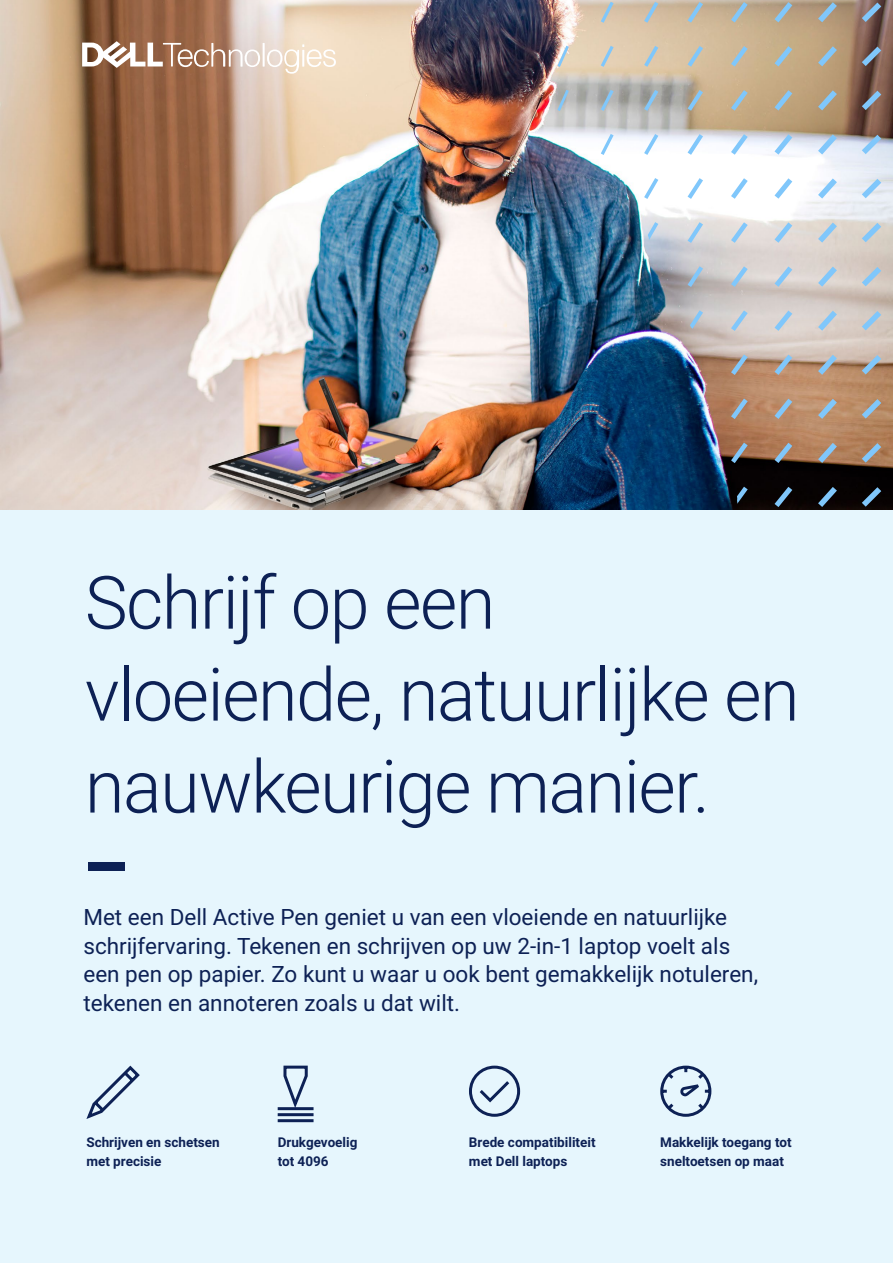
<style>
.page{position:relative;width:893px;height:1263px;background:#fff}
.page>*{position:absolute;margin:0;border:0;box-sizing:border-box;transform-origin:0 0}
.t1{font:300 73.5px/91.9px "Roboto";letter-spacing:-.02em;color:#0d2155}
.t2{font:22.5px/28.5px "Roboto";color:#0d2155}
.t3{font:700 13.5px/19.5px "Roboto";color:#0d2155}
</style>
<div class="page">
<img style="left:0;top:0;width:893px;height:511px">
<svg style="left:731px;top:2px;width:9px;height:21px"></svg>
<svg style="left:688px;top:2px;width:15px;height:21px"></svg>
<svg style="left:644px;top:2px;width:14px;height:21px"></svg>
<svg style="left:601px;top:2px;width:13px;height:21px"></svg>
<svg style="left:557px;top:2px;width:12px;height:21px"></svg>
<svg style="left:731px;top:46px;width:9px;height:21px"></svg>
<svg style="left:688px;top:46px;width:15px;height:21px"></svg>
<svg style="left:644px;top:46px;width:14px;height:21px"></svg>
<svg style="left:601px;top:46px;width:13px;height:21px"></svg>
<svg style="left:557px;top:46px;width:12px;height:21px"></svg>
<svg style="left:731px;top:90px;width:9px;height:21px"></svg>
<svg style="left:688px;top:90px;width:15px;height:21px"></svg>
<svg style="left:644px;top:90px;width:14px;height:21px"></svg>
<svg style="left:601px;top:90px;width:13px;height:21px"></svg>
<svg style="left:557px;top:90px;width:12px;height:21px"></svg>
<svg style="left:731px;top:134px;width:9px;height:21px"></svg>
<svg style="left:688px;top:134px;width:15px;height:21px"></svg>
<svg style="left:644px;top:134px;width:14px;height:21px"></svg>
<svg style="left:601px;top:134px;width:13px;height:21px"></svg>
<svg style="left:557px;top:134px;width:12px;height:21px"></svg>
<svg style="left:731px;top:178px;width:9px;height:21px"></svg>
<svg style="left:688px;top:178px;width:15px;height:21px"></svg>
<svg style="left:644px;top:178px;width:14px;height:21px"></svg>
<svg style="left:601px;top:178px;width:13px;height:21px"></svg>
<svg style="left:557px;top:178px;width:12px;height:21px"></svg>
<svg style="left:731px;top:222px;width:9px;height:21px"></svg>
<svg style="left:688px;top:222px;width:15px;height:21px"></svg>
<svg style="left:644px;top:222px;width:14px;height:21px"></svg>
<svg style="left:601px;top:222px;width:13px;height:21px"></svg>
<svg style="left:557px;top:222px;width:12px;height:21px"></svg>
<svg style="left:731px;top:266px;width:9px;height:21px"></svg>
<svg style="left:688px;top:266px;width:15px;height:21px"></svg>
<svg style="left:644px;top:266px;width:14px;height:21px"></svg>
<svg style="left:601px;top:266px;width:13px;height:21px"></svg>
<svg style="left:557px;top:266px;width:12px;height:21px"></svg>
<svg style="left:731px;top:310px;width:9px;height:21px"></svg>
<svg style="left:688px;top:310px;width:15px;height:21px"></svg>
<svg style="left:644px;top:310px;width:14px;height:21px"></svg>
<svg style="left:601px;top:310px;width:13px;height:21px"></svg>
<svg style="left:557px;top:310px;width:12px;height:21px"></svg>
<svg style="left:731px;top:354px;width:9px;height:21px"></svg>
<svg style="left:688px;top:354px;width:15px;height:21px"></svg>
<svg style="left:644px;top:354px;width:14px;height:21px"></svg>
<svg style="left:601px;top:354px;width:13px;height:21px"></svg>
<svg style="left:557px;top:354px;width:12px;height:21px"></svg>
<svg style="left:731px;top:399px;width:9px;height:20px"></svg>
<svg style="left:688px;top:398px;width:15px;height:21px"></svg>
<svg style="left:644px;top:398px;width:14px;height:21px"></svg>
<svg style="left:601px;top:398px;width:13px;height:21px"></svg>
<svg style="left:557px;top:398px;width:12px;height:21px"></svg>
<svg style="left:731px;top:443px;width:9px;height:20px"></svg>
<svg style="left:688px;top:442px;width:15px;height:21px"></svg>
<svg style="left:644px;top:442px;width:14px;height:21px"></svg>
<svg style="left:601px;top:442px;width:13px;height:21px"></svg>
<svg style="left:557px;top:442px;width:12px;height:21px"></svg>
<svg style="left:731px;top:487px;width:9px;height:20px"></svg>
<svg style="left:688px;top:487px;width:15px;height:20px"></svg>
<svg style="left:644px;top:486px;width:14px;height:21px"></svg>
<svg style="left:601px;top:486px;width:13px;height:21px"></svg>
<svg style="left:557px;top:486px;width:12px;height:22px"></svg>
<div style="left:0;top:511px;width:893px;height:752px;background:#e6f6fd"></div>
<svg style="left:660px;top:1065px;width:52px;height:52px"></svg>
<svg style="left:282px;top:1065px;width:27px;height:46px"></svg>
<hr style="left:278px;top:1107px;width:36px;height:3px;background:#0d2155">
<hr style="left:278px;top:1113px;width:36px;height:3px;background:#0d2155">
<hr style="left:278px;top:1119px;width:36px;height:3px;background:#0d2155">
<svg style="left:469px;top:1065px;width:52px;height:52px"></svg>
<svg style="left:86px;top:1065px;width:54px;height:54px"></svg>
<div style="left:88px;top:862px;width:37px;height:8px;background:#0d2155"></div>
<svg style="left:82px;top:41px;width:254px;height:33px"></svg>
<h1 class="t1" style="left:85px;top:554px;width:716px">Schrijf op een vloeiende, natuurlijke en nauwkeurige manier.</h1>
<p class="t2" style="left:83px;top:902px;width:676px">Met een Dell Active Pen geniet u van een vloeiende en natuurlijke schrijfervaring. Tekenen en schrijven op uw 2-in-1 laptop voelt als een pen op papier. Zo kunt u waar u ook bent gemakkelijk notuleren, tekenen en annoteren zoals u dat wilt.</p>
<p class="t3" style="left:86px;top:1131px;width:135px">Schrijven en schetsen met precisie</p>
<p class="t3" style="left:278px;top:1131px;width:81px">Drukgevoelig tot 4096</p>
<p class="t3" style="left:469px;top:1131px;width:128px">Brede compatibiliteit met Dell laptops</p>
<p class="t3" style="left:660px;top:1131px;width:133px">Makkelijk toegang tot sneltoetsen op maat</p>
</div>
